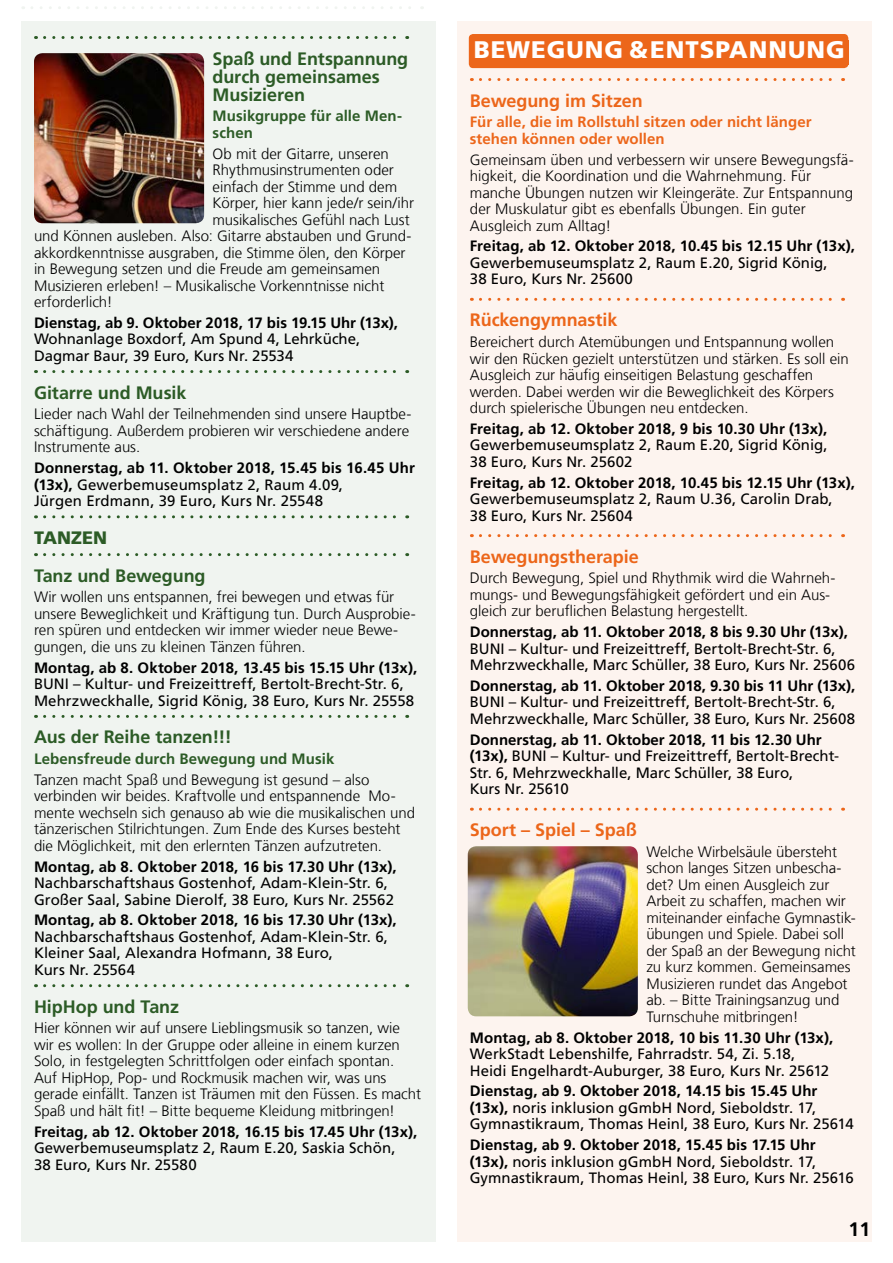
<style>
.page{position:relative;width:893px;height:1263px;background:#fff}
.page>*{position:absolute;margin:0;border:0;box-sizing:border-box;transform-origin:0 0}
.t1{font:900 24px "Frutiger LT Com";letter-spacing:.04em;color:#fff}
.t2{font:700 19.5px "Frutiger LT Com";color:#000}
.t3{font:700 18px/18px "Frutiger LT Com";letter-spacing:-.005em;color:#2c5b26}
.t4{font:700 18px "Frutiger LT Com";letter-spacing:-.005em;color:#ec661a}
.t5{font:900 18px "Frutiger LT Com";color:#2c5b26}
.t6{font:300 15px/16.5px "Frutiger LT Com";color:#000}
.t7{font:15px/16.5px "Frutiger LT Com";color:#000}
.t8{font:700 15px "Frutiger LT Com";letter-spacing:.005em;color:#000}
.t9{font:700 15px/16.5px "Frutiger LT Com";letter-spacing:.005em;color:#ec661a}
.t10{font:700 15px/16.5px "Frutiger LT Com";letter-spacing:.005em;color:#2c5b26}
.s1{font-weight:700}
</style>
<div class="page">
<div style="left:457px;top:21px;width:415px;height:1221px;background:#fdf4ef"></div>
<div style="left:21px;top:21px;width:415px;height:1221px;background:#f0f4f0"></div>
<svg style="left:32px;top:6px;width:391px;height:3px"></svg>
<svg style="left:45px;top:36px;width:363px;height:3px"></svg>
<svg style="left:45px;top:370px;width:363px;height:3px"></svg>
<svg style="left:45px;top:515px;width:363px;height:3px"></svg>
<svg style="left:45px;top:553px;width:363px;height:3px"></svg>
<svg style="left:45px;top:715px;width:363px;height:3px"></svg>
<svg style="left:45px;top:984px;width:363px;height:3px"></svg>
<svg style="left:480px;top:78px;width:364px;height:3px"></svg>
<svg style="left:480px;top:298px;width:364px;height:3px"></svg>
<svg style="left:480px;top:534px;width:364px;height:3px"></svg>
<svg style="left:480px;top:808px;width:364px;height:3px"></svg>
<div style="left:469px;top:34px;width:379px;height:34px;background:#ec661a;border-radius:4px"></div>
<img style="left:34px;top:53px;width:170px;height:170px">
<img style="left:468px;top:846px;width:170px;height:170px">
<p class="t3" style="left:213px;top:49px;width:197px">Spaß und Entspannung durch gemeinsames<br>Musizieren</p>
<p class="t10" style="left:213px;top:108px;width:191px">Musikgruppe für alle Men&shy;schen</p>
<p class="t6" style="left:213px;top:145px;width:178px">Ob mit der Gitarre, unseren</p>
<p class="t6" style="left:213px;top:162px;width:183px">Rhythmusinstrumenten oder</p>
<p class="t6" style="left:213px;top:178px;width:186px">einfach der Stimme und dem</p>
<p class="t6" style="left:213px;top:195px;width:203px">Körper, hier kann jede/r sein/ihr</p>
<p class="t6" style="left:213px;top:211px;width:199px">musikalisches Gefühl nach Lust</p>
<p class="t6" style="left:34px;top:228px;width:379px">und Können ausleben. Also: Gitarre abstauben und Grund-</p>
<p class="t6" style="left:34px;top:244px;width:373px">akkordkenntnisse ausgraben, die Stimme ölen, den Körper</p>
<p class="t6" style="left:34px;top:261px;width:348px">in Bewegung setzen und die Freude am gemeinsamen</p>
<p class="t6" style="left:34px;top:277px;width:352px">Musizieren erleben! – Musikalische Vorkenntnisse nicht</p>
<p class="t6" style="left:34px;top:294px;width:80px">erforderlich!</p>
<p class="t8" style="left:34px;top:314px;width:366px">Dienstag, ab 9. Oktober 2018, 17 bis 19.15 Uhr (13x),</p>
<p class="t7" style="left:34px;top:331px;width:328px">Wohnanlage Boxdorf, Am Spund 4, Lehrküche,<br>Dagmar Baur, 39 Euro, Kurs Nr. 25534</p>
<p class="t3" style="left:34px;top:383px;width:154px">Gitarre und Musik</p>
<p class="t6" style="left:34px;top:406px;width:379px">Lieder nach Wahl der Teilnehmenden sind unsere Hauptbe&shy;schäftigung. Außerdem probieren wir verschiedene andere<br>Instrumente aus.</p>
<p class="t7" style="left:34px;top:460px;width:382px"><span class="s1">Donnerstag, ab 11. Oktober 2018, 15.45 bis 16.45 Uhr (13x),</span> Gewerbemuseumsplatz 2, Raum 4.09,<br>Jürgen Erdmann, 39 Euro, Kurs Nr. 25548</p>
<p class="t5" style="left:34px;top:527px;width:23px">TANZEN</p>
<p class="t3" style="left:34px;top:566px;width:173px">Tanz und Bewegung</p>
<p class="t6" style="left:34px;top:589px;width:383px">Wir wollen uns entspannen, frei bewegen und etwas für unsere Beweglichkeit und Kräftigung tun. Durch Ausprobie&shy;ren spüren und entdecken wir immer wieder neue Bewe&shy;gungen, die uns zu kleinen Tänzen führen.</p>
<p class="t8" style="left:34px;top:659px;width:385px">Montag, ab 8. Oktober 2018, 13.45 bis 15.15 Uhr (13x),</p>
<p class="t7" style="left:34px;top:676px;width:382px">BUNI – Kultur- und Freizeittreff, Bertolt-Brecht-Str. 6,<br>Mehrzweckhalle, Sigrid König, 38 Euro, Kurs Nr. 25558</p>
<p class="t3" style="left:34px;top:728px;width:199px">Aus der Reihe tanzen!!!</p>
<p class="t10" style="left:34px;top:751px;width:302px">Lebensfreude durch Bewegung und Musik</p>
<p class="t6" style="left:34px;top:771px;width:383px">Tanzen macht Spaß und Bewegung ist gesund – also verbinden wir beides. Kraftvolle und entspannende Mo&shy;mente wechseln sich genauso ab wie die musikalischen und tänzerischen Stilrichtungen. Zum Ende des Kurses besteht die Möglichkeit, mit den erlernten Tänzen aufzutreten.</p>
<p class="t8" style="left:34px;top:858px;width:364px">Montag, ab 8. Oktober 2018, 16 bis 17.30 Uhr (13x),</p>
<p class="t7" style="left:34px;top:875px;width:361px">Nachbarschaftshaus Gostenhof, Adam-Klein-Str. 6,<br>Großer Saal, Sabine Dierolf, 38 Euro, Kurs Nr. 25562</p>
<p class="t8" style="left:34px;top:911px;width:364px">Montag, ab 8. Oktober 2018, 16 bis 17.30 Uhr (13x),</p>
<p class="t7" style="left:34px;top:928px;width:356px">Nachbarschaftshaus Gostenhof, Adam-Klein-Str. 6,<br>Kleiner Saal, Alexandra Hofmann, 38 Euro,<br>Kurs Nr. 25564</p>
<p class="t3" style="left:34px;top:997px;width:147px">HipHop und Tanz</p>
<p class="t6" style="left:34px;top:1020px;width:388px">Hier können wir auf unsere Lieblingsmusik so tanzen, wie wir es wollen: In der Gruppe oder alleine in einem kurzen Solo, in festgelegten Schrittfolgen oder einfach spontan.<br>Auf HipHop, Pop- und Rockmusik machen wir, was uns gerade einfällt. Tanzen ist Träumen mit den Füssen. Es macht Spaß und hält fit! – Bitte bequeme Kleidung mitbringen!</p>
<p class="t8" style="left:34px;top:1123px;width:385px">Freitag, ab 12. Oktober 2018, 16.15 bis 17.45 Uhr (13x),</p>
<p class="t7" style="left:34px;top:1140px;width:363px">Gewerbemuseumsplatz 2, Raum E.20, Saskia Schön,<br>38 Euro, Kurs Nr. 25580</p>
<h1 class="t1" style="left:474px;top:35px;width:373px">BEWEGUNG &amp; ENTSPANNUNG</h1>
<p class="t4" style="left:470px;top:90px;width:174px">Bewegung im Sitzen</p>
<p class="t9" style="left:470px;top:114px;width:343px">Für alle, die im Rollstuhl sitzen oder nicht länger stehen können oder wollen</p>
<p class="t6" style="left:470px;top:151px;width:385px">Gemeinsam üben und verbessern wir unsere Bewegungsfä&shy;higkeit, die Koordination und die Wahrnehmung. Für manche Übungen nutzen wir Kleingeräte. Zur Entspannung der Muskulatur gibt es ebenfalls Übungen. Ein guter Ausgleich zum Alltag!</p>
<p class="t8" style="left:470px;top:237px;width:387px">Freitag, ab 12. Oktober 2018, 10.45 bis 12.15 Uhr (13x),</p>
<p class="t7" style="left:470px;top:254px;width:359px">Gewerbemuseumsplatz 2, Raum E.20, Sigrid König,<br>38 Euro, Kurs Nr. 25600</p>
<p class="t4" style="left:470px;top:310px;width:149px">Rückengymnastik</p>
<p class="t6" style="left:470px;top:334px;width:380px">Bereichert durch Atemübungen und Entspannung wollen wir den Rücken gezielt unterstützen und stärken. Es soll ein Ausgleich zur häufig einseitigen Belastung geschaffen werden. Dabei werden wir die Beweglichkeit des Körpers durch spielerische Übungen neu entdecken.</p>
<p class="t8" style="left:470px;top:420px;width:359px">Freitag, ab 12. Oktober 2018, 9 bis 10.30 Uhr (13x),</p>
<p class="t7" style="left:470px;top:437px;width:359px">Gewerbemuseumsplatz 2, Raum E.20, Sigrid König,<br>38 Euro, Kurs Nr. 25602</p>
<p class="t8" style="left:470px;top:474px;width:387px">Freitag, ab 12. Oktober 2018, 10.45 bis 12.15 Uhr (13x),</p>
<p class="t7" style="left:470px;top:491px;width:364px">Gewerbemuseumsplatz 2, Raum U.36, Carolin Drab,<br>38 Euro, Kurs Nr. 25604</p>
<p class="t4" style="left:470px;top:546px;width:170px">Bewegungstherapie</p>
<p class="t6" style="left:470px;top:570px;width:367px">Durch Bewegung, Spiel und Rhythmik wird die Wahrneh&shy;mungs- und Bewegungsfähigkeit gefördert und ein Aus&shy;gleich zur beruflichen Belastung hergestellt.</p>
<p class="t8" style="left:470px;top:623px;width:379px">Donnerstag, ab 11. Oktober 2018, 8 bis 9.30 Uhr (13x),</p>
<p class="t7" style="left:470px;top:640px;width:387px">BUNI – Kultur- und Freizeittreff, Bertolt-Brecht-Str. 6,<br>Mehrzweckhalle, Marc Schüller, 38 Euro, Kurs Nr. 25606</p>
<p class="t8" style="left:470px;top:677px;width:387px">Donnerstag, ab 11. Oktober 2018, 9.30 bis 11 Uhr (13x),</p>
<p class="t7" style="left:470px;top:694px;width:387px">BUNI – Kultur- und Freizeittreff, Bertolt-Brecht-Str. 6,<br>Mehrzweckhalle, Marc Schüller, 38 Euro, Kurs Nr. 25608</p>
<p class="t7" style="left:470px;top:731px;width:371px"><span class="s1">Donnerstag, ab 11. Oktober 2018, 11 bis 12.30 Uhr (13x),</span> BUNI – Kultur- und Freizeittreff, Bertolt-Brecht-Str. 6, Mehrzweckhalle, Marc Schüller, 38 Euro,<br>Kurs Nr. 25610</p>
<p class="t4" style="left:470px;top:819px;width:168px">Sport – Spiel – Spaß</p>
<p class="t6" style="left:646px;top:844px;width:211px">Welche Wirbelsäule übersteht schon langes Sitzen unbescha&shy;det? Um einen Ausgleich zur<br>Arbeit zu schaffen, machen wir miteinander einfache Gymnastik&shy;übungen und Spiele. Dabei soll der Spaß an der Bewegung nicht zu kurz kommen. Gemeinsames<br>Musizieren rundet das Angebot ab. – Bitte Trainingsanzug und<br>Turnschuhe mitbringen!</p>
<p class="t8" style="left:470px;top:1029px;width:365px">Montag, ab 8. Oktober 2018, 10 bis 11.30 Uhr (13x),</p>
<p class="t7" style="left:470px;top:1046px;width:361px">WerkStadt Lebenshilfe, Fahrradstr. 54, Zi. 5.18,<br>Heidi Engelhardt-Auburger, 38 Euro, Kurs Nr. 25612</p>
<p class="t7" style="left:470px;top:1083px;width:385px"><span class="s1">Dienstag, ab 9. Oktober 2018, 14.15 bis 15.45 Uhr (13x),</span> noris inklusion gGmbH Nord, Sieboldstr. 17,<br>Gymnastikraum, Thomas Heinl, 38 Euro, Kurs Nr. 25614</p>
<p class="t7" style="left:470px;top:1137px;width:385px"><span class="s1">Dienstag, ab 9. Oktober 2018, 15.45 bis 17.15 Uhr (13x),</span> noris inklusion gGmbH Nord, Sieboldstr. 17,<br>Gymnastikraum, Thomas Heinl, 38 Euro, Kurs Nr. 25616</p>
<h2 class="t2" style="left:848px;top:1218px;width:23px">11</h2>
</div>
